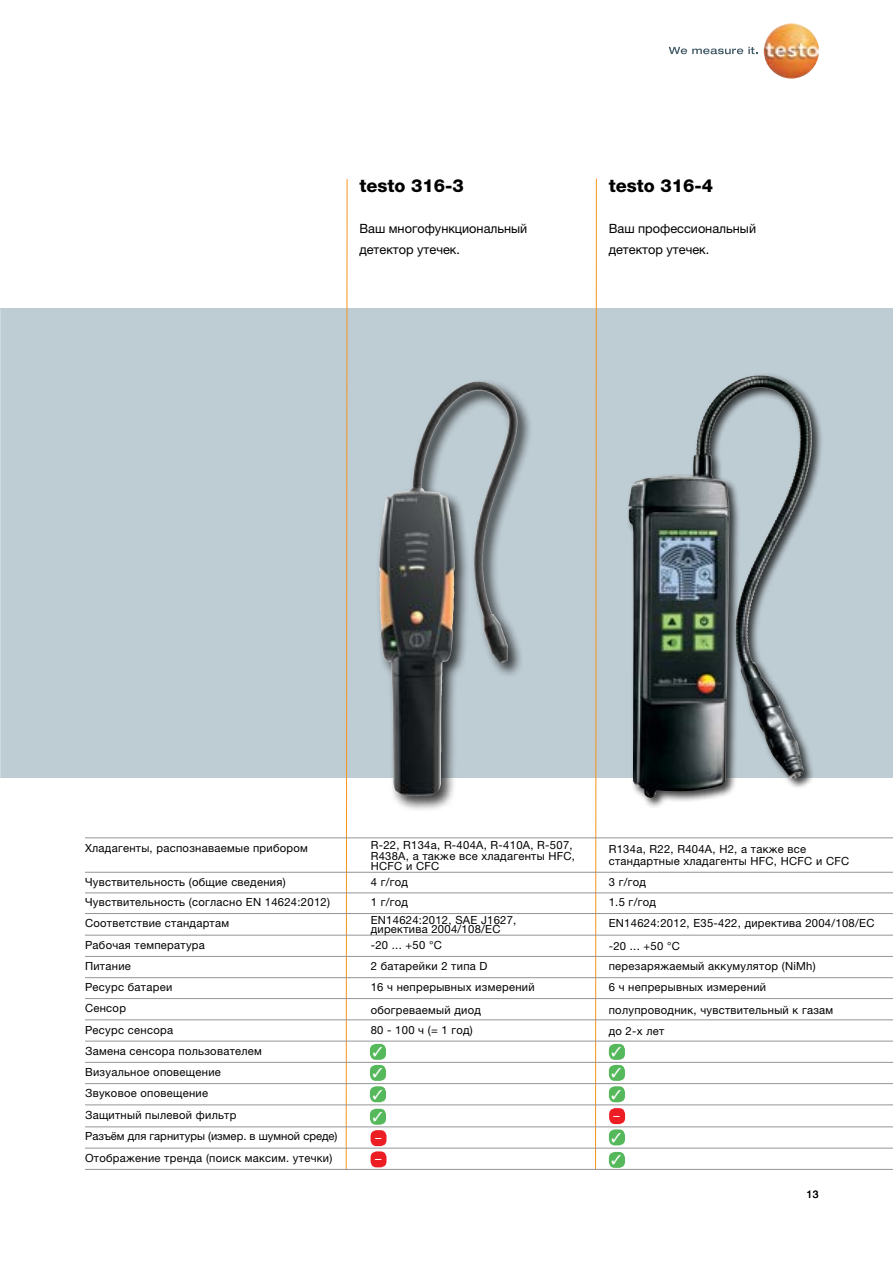
<style>
.page{position:relative;width:893px;height:1263px;background:#fff}
.page>*{position:absolute;margin:0;border:0;box-sizing:border-box;transform-origin:0 0}
.t1{font:800 18px "Helvetica Neue LTW1 G";color:#000}
.t2{font:12.75px/21px "Helvetica Neue LTW1 G";color:#000}
.t3{font:12.75px/21.6px "Zapf Dingbats IT Cby BT";color:#fff;text-align:justify}
.t4{font:12.6px/21.3px "Helvetica Neue LTW1 G";color:#fff}
.t5{font:11.25px/21.3px "Helvetica Neue LTW1 G";letter-spacing:.025em;color:#000}
.t6{font:10.5px "Helvetica Neue LTW1 G";color:#000}
</style>
<div class="page">
<div style="left:0;top:308px;width:893px;height:470px;background:#beccd3"></div>
<img style="left:0;top:309px;width:1px;height:470px">
<div style="left:376px;top:379px;width:158px;height:433px;background:#000;opacity:.75"></div>
<img style="left:420px;top:381px;width:61px;height:63px">
<div style="left:627px;top:373px;width:196px;height:436px;background:#000;opacity:.75"></div>
<img style="left:628px;top:375px;width:133px;height:413px">
<img style="left:764px;top:23px;width:55px;height:56px;border-radius:27px">
<svg style="left:669px;top:47px;width:89px;height:7px"></svg>
<svg style="left:595px;top:178px;width:2px;height:991px;background:#eabc83"></svg>
<svg style="left:345px;top:179px;width:3px;height:992px"></svg>
<hr style="left:85px;top:837px;width:808px;height:1px;background:#939598">
<hr style="left:85px;top:872px;width:808px;height:1px;background:#939598">
<div style="left:609px;top:1044px;width:16px;height:16px;background:#55b85b;border-radius:6px"></div>
<div style="left:609px;top:1065px;width:16px;height:16px;background:#55b85b;border-radius:6px"></div>
<div style="left:609px;top:1086px;width:16px;height:16px;background:#55b85b;border-radius:6px"></div>
<div style="left:370px;top:1044px;width:16px;height:16px;background:#55b85b;border-radius:6px"></div>
<div style="left:370px;top:1065px;width:16px;height:16px;background:#55b85b;border-radius:6px"></div>
<div style="left:370px;top:1086px;width:16px;height:16px;background:#55b85b;border-radius:6px"></div>
<div style="left:370px;top:1109px;width:16px;height:16px;background:#55b85b;border-radius:6px"></div>
<div style="left:609px;top:1108px;width:16px;height:16px;background:#ed1d24;border-radius:6px"></div>
<div style="left:371px;top:1130px;width:15px;height:16px;background:#ed1d24;border-radius:6px"></div>
<hr style="left:85px;top:913px;width:808px;height:1px;background:#939598">
<hr style="left:85px;top:935px;width:808px;height:1px;background:#939598">
<hr style="left:85px;top:956px;width:808px;height:1px;background:#939598">
<hr style="left:85px;top:977px;width:808px;height:1px;background:#939598">
<hr style="left:85px;top:998px;width:808px;height:1px;background:#939598">
<hr style="left:85px;top:1019px;width:808px;height:1px;background:#939598">
<hr style="left:85px;top:1041px;width:808px;height:1px;background:#939598">
<hr style="left:85px;top:1062px;width:808px;height:1px;background:#939598">
<hr style="left:85px;top:1083px;width:808px;height:1px;background:#939598">
<hr style="left:85px;top:1104px;width:808px;height:1px;background:#939598">
<hr style="left:85px;top:1126px;width:808px;height:1px;background:#939598">
<hr style="left:85px;top:1148px;width:808px;height:1px;background:#939598">
<hr style="left:85px;top:1169px;width:808px;height:1px;background:#939598">
<div style="left:371px;top:1151px;width:15px;height:16px;background:#ed1d24;border-radius:6px"></div>
<div style="left:609px;top:1129px;width:16px;height:16px;background:#55b85b;border-radius:6px"></div>
<div style="left:609px;top:1152px;width:16px;height:16px;background:#55b85b;border-radius:6px"></div>
<hr style="left:85px;top:892px;width:808px;height:1px;background:#939598">
<svg style="left:612px;top:1144px;width:9px;height:9px"></svg>
<h1 class="t1" style="left:359px;top:175px;width:106px">testo 316-3</h1>
<p class="t2" style="left:359px;top:218px;width:169px">Ваш многофункциональный детектор утечек.</p>
<h1 class="t1" style="left:609px;top:175px;width:106px">testo 316-4</h1>
<p class="t2" style="left:609px;top:218px;width:149px">Ваш профессиональный детектор утечек.</p>
<p class="t5" style="left:371px;top:840px;width:206px;line-height:10.5px">R-22, R134a, R-404A, R-410A, R-507,<br>R438A, а также все хладагенты HFC,<br>HCFC и CFC</p>
<p class="t5" style="left:85px;top:837px;width:224px">Хладагенты, распознаваемые прибором</p>
<p class="t5" style="left:85px;top:871px;width:202px">Чувствительность (общие сведения)</p>
<p class="t5" style="left:609px;top:871px;width:39px">3 г/год</p>
<p class="t5" style="left:609px;top:842px;width:242px;line-height:12px">R134a, R22, R404A, H2, а также все стандартные хладагенты HFC, HCFC и CFC</p>
<p class="t5" style="left:371px;top:871px;width:39px">4 г/год</p>
<p class="t5" style="left:85px;top:891px;width:246px">Чувствительность (согласно EN 14624:2012)</p>
<p class="t5" style="left:371px;top:891px;width:39px">1 г/год</p>
<p class="t5" style="left:609px;top:891px;width:49px">1.5 г/год</p>
<p class="t5" style="left:371px;top:915px;width:147px;line-height:9px">EN14624:2012, SAE J1627, директива 2004/108/EC</p>
<p class="t5" style="left:371px;top:934px;width:73px">-20 ... +50 °C</p>
<p class="t5" style="left:85px;top:912px;width:146px">Соответствие стандартам<br>Рабочая температура</p>
<p class="t5" style="left:609px;top:912px;width:267px;line-height:22.2px">EN14624:2012, E35-422, директива 2004/108/EC -20 ... +50 °C</p>
<p class="t5" style="left:85px;top:955px;width:178px">Питание<br>Ресурс батареи<br>Сенсор<br>Ресурс сенсора<br>Замена сенсора пользователем<br>Визуальное оповещение<br>Звуковое оповещение<br>Защитный пылевой фильтр</p>
<p class="t5" style="left:85px;top:1125px;width:254px;line-height:22px">Разъём для гарнитуры (измер. в шумной среде)<br>Отображение тренда (поиск максим. утечки)</p>
<p class="t5" style="left:371px;top:955px;width:165px">2 батарейки 2 типа D<br>16 ч непрерывных измерений</p>
<p class="t5" style="left:371px;top:999px;width:112px">обогреваемый диод<br>80 - 100 ч (= 1 год)</p>
<p class="t3" style="left:372px;top:1042px;width:11px">✓ ✓ ✓ ✓</p>
<p class="t4" style="left:375px;top:1127px;width:8px">– –</p>
<p class="t5" style="left:609px;top:955px;width:208px">перезаряжаемый аккумулятор (NiMh)<br>6 ч непрерывных измерений</p>
<p class="t5" style="left:609px;top:999px;width:226px">полупроводник, чувствительный к газам до 2-х лет</p>
<p class="t3" style="left:611px;top:1042px;width:11px;line-height:21.1px">✓ ✓ ✓</p>
<p class="t4" style="left:614px;top:1105px;width:8px">–</p>
<p class="t6" style="left:807px;top:1188px;width:13px">13</p>
</div>
